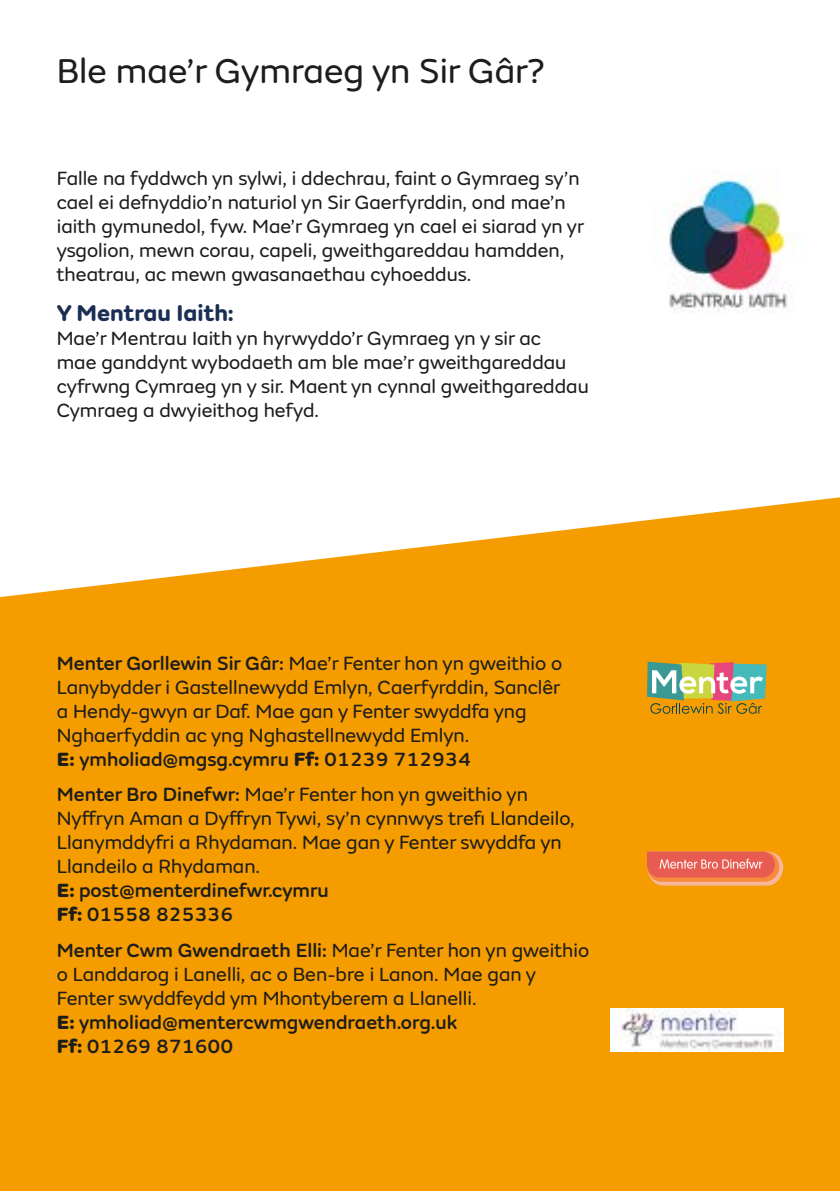
<style>
.page{position:relative;width:840px;height:1191px;background:#fff}
.page>*{position:absolute;margin:0;border:0;box-sizing:border-box;transform-origin:0 0}
.t1{font:36px "FS Aldrin";color:#1d1d1b}
.t2{font:700 24px "FS Aldrin";color:#1b2f54}
.t3{font:20px/24px "FS Aldrin";color:#1d1d1b}
.s1{font-weight:500}
.s2{font-weight:800}
</style>
<div class="page">
<svg style="left:0;top:497px;width:839px;height:422px;background:#f6a81f"></svg>
<div style="left:0;top:919px;width:839px;height:272px;background:#f59c00"></div>
<img style="left:669px;top:179px;width:125px;height:134px">
<svg style="left:646px;top:661px;width:120px;height:53px;background:#b0ab70"></svg>
<svg style="left:646px;top:851px;width:136px;height:34px;background:#ed795d"></svg>
<img style="left:610px;top:1008px;width:172px;height:43px">
<h1 class="t1" style="left:57px;top:50px;width:490px">Ble mae’r Gymraeg yn Sir Gâr?</h1>
<p class="t3" style="left:57px;top:166px;width:528px">Falle na fyddwch yn sylwi, i ddechrau, faint o Gymraeg sy’n cael ei defnyddio’n naturiol yn Sir Gaerfyrddin, ond mae’n iaith gymunedol, fyw. Mae’r Gymraeg yn cael ei siarad yn yr ysgolion, mewn corau, capeli, gweithgareddau hamdden, theatrau, ac mewn gwasanaethau cyhoeddus.</p>
<p class="t2" style="left:57px;top:297px;width:178px">Y Mentrau Iaith:</p>
<p class="t3" style="left:57px;top:326px;width:533px">Mae’r Mentrau Iaith yn hyrwyddo’r Gymraeg yn y sir ac<br>mae ganddynt wybodaeth am ble mae’r gweithgareddau cyfrwng Cymraeg yn y sir. Maent yn cynnal gweithgareddau Cymraeg a dwyieithog hefyd.</p>
<p class="t3" style="left:57px;top:651px;width:506px"><span class="s1">Menter Gorllewin Sir Gâr:</span> Mae’r Fenter hon yn gweithio o Lanybydder i Gastellnewydd Emlyn, Caerfyrddin, Sanclêr a Hendy-gwyn ar Daf. Mae gan y Fenter swyddfa yng Nghaerfyddin ac yng Nghastellnewydd Emlyn.<br><span class="s2">E:</span> <span class="s1">ymholiad@mgsg.cymru</span> <span class="s2">Ff:</span> <span class="s1">01239 712934</span></p>
<p class="t3" style="left:57px;top:782px;width:519px"><span class="s1">Menter Bro Dinefwr:</span> Mae’r Fenter hon yn gweithio yn Nyffryn Aman a Dyffryn Tywi, sy’n cynnwys trefi Llandeilo, Llanymddyfri a Rhydaman. Mae gan y Fenter swyddfa yn Llandeilo a Rhydaman.<br><span class="s2">E:</span> <span class="s1">post@menterdinefwr.cymru<br></span><span class="s2">Ff:</span> <span class="s1">01558 825336</span></p>
<p class="t3" style="left:57px;top:938px;width:533px"><span class="s1">Menter Cwm Gwendraeth Elli:</span> Mae’r Fenter hon yn gweithio o Landdarog i Lanelli, ac o Ben-bre i Lanon. Mae gan y Fenter swyddfeydd ym Mhontyberem a Llanelli.<br><span class="s2">E:</span> <span class="s1">ymholiad@mentercwmgwendraeth.org.uk<br></span><span class="s2">Ff:</span> <span class="s1">01269 871600</span></p>
</div>
